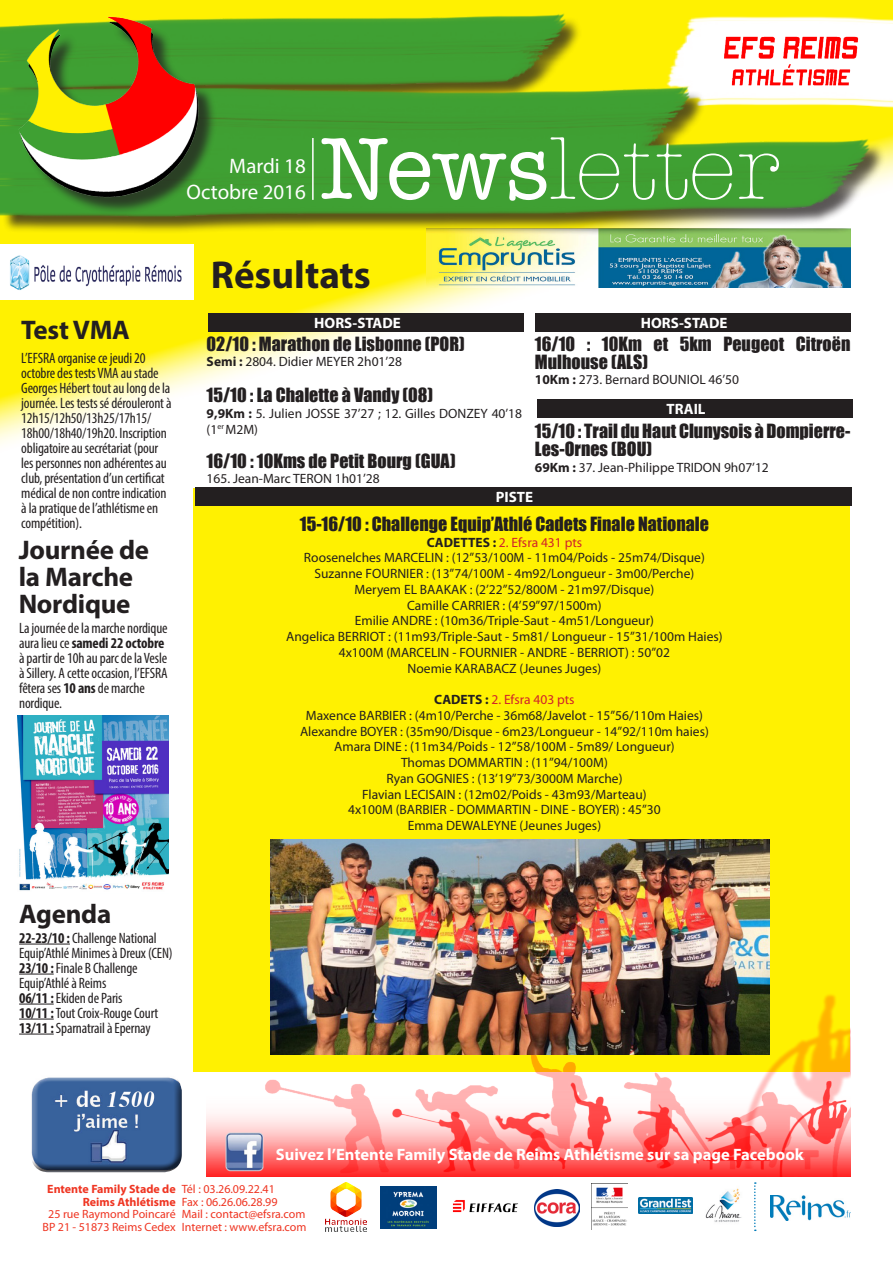
<style>
.page{position:relative;width:893px;height:1263px;background:#fff}
.page>*{position:absolute;margin:0;border:0;box-sizing:border-box;transform-origin:0 0}
.t1{font:300 90px "American Typewriter";color:#fff}
.t2{font:700 39px "Myriad Pro";color:#231f20}
.t3{font:700 27px/27px "Myriad Pro";letter-spacing:-.01em;color:#231f20}
.t4{font:21px "Myriad Pro";color:#fff}
.t5{font:18px/18px "Impact";color:#231f20}
.t6{font:700 16.5px "Myriad Pro";color:#fff}
.t7{font:condensed 15px/15px "Myriad Pro";letter-spacing:-.01em;color:#231f20}
.t8{font:700 15px "Myriad Pro";color:#fff}
.t9{font:13.5px/15.8px "Myriad Pro";color:#231f20}
.t10{font:13.5px "Myriad Pro";color:#d1232a}
.t11{font:12px "Myriad Pro";color:#ef3522}
.t12{font:700 12px/12.8px "Myriad Pro";color:#ef3522;text-align:right}
.s1{font-weight:400}
.s2{font-weight:700}
.s3{font-weight:700;color:#231f20}
</style>
<div class="page">
<div style="left:193px;top:488px;width:657px;height:583px;background:#fff101"></div>
<svg style="left:0;top:281px;width:853px;height:163px"></svg>
<img style="left:0;top:0;width:893px;height:281px">
<img style="left:719px;top:30px;width:145px;height:62px">
<div style="left:22px;top:20px;width:195px;height:195px;background:#231f20;opacity:.75"></div>
<img style="left:14px;top:15px;width:193px;height:185px">
<hr style="left:312px;top:138px;width:2px;height:62px;background:#fff">
<img style="left:380px;top:1186px;width:56px;height:42px">
<img style="left:452px;top:1200px;width:66px;height:13px">
<img style="left:705px;top:1188px;width:37px;height:34px">
<img style="left:591px;top:1184px;width:36px;height:45px">
<img style="left:771px;top:1195px;width:79px;height:25px">
<img style="left:326px;top:1182px;width:41px;height:49px">
<img style="left:639px;top:1197px;width:54px;height:17px">
<img style="left:535px;top:1189px;width:44px;height:37px">
<svg style="left:754px;top:1182px;width:2px;height:49px"></svg>
<hr style="left:19px;top:944px;width:51px;height:1px;background:#231f20">
<hr style="left:19px;top:974px;width:35px;height:1px;background:#231f20">
<hr style="left:19px;top:1004px;width:35px;height:1px;background:#231f20">
<hr style="left:19px;top:1019px;width:35px;height:1px;background:#231f20">
<hr style="left:19px;top:1034px;width:35px;height:1px;background:#231f20">
<img style="left:207px;top:994px;width:643px;height:182px">
<img style="left:224px;top:1132px;width:40px;height:40px">
<img style="left:17px;top:715px;width:151px;height:176px">
<div style="left:28px;top:1077px;width:154px;height:96px;background:#231f20;opacity:.75"></div>
<div style="left:537px;top:400px;width:315px;height:18px;background:#231f20"></div>
<div style="left:535px;top:313px;width:315px;height:19px;background:#231f20"></div>
<div style="left:195px;top:488px;width:656px;height:18px;background:#231f20"></div>
<img style="left:0;top:244px;width:193px;height:56px">
<div style="left:208px;top:314px;width:316px;height:18px;background:#231f20"></div>
<img style="left:270px;top:840px;width:500px;height:214px">
<img style="left:426px;top:228px;width:424px;height:60px">
<p class="t4" style="left:229px;top:153px;width:78px">Mardi 18</p>
<p class="t4" style="left:187px;top:178px;width:121px">Octobre 2016</p>
<p class="t1" style="left:320px;top:118px;width:462px"><span class="s1">News</span>letter</p>
<p class="t3" style="left:21px;top:316px;width:110px">Test VMA</p>
<p class="t7" style="left:21px;top:350px;width:152px">L’EFSRA organise ce jeudi 20 octobre des tests VMA au stade<br>Georges Hébert tout au long de la journée. Les tests sé dérouleront à<br>12h15/12h50/13h25/17h15/</p>
<p class="t7" style="left:21px;top:425px;width:147px">18h00/18h40/19h20. Inscription obligatoire au secrétariat (pour les personnes non adhérentes au club, présentation d’un certificat médical de non contre indication à la pratique de l’athlétisme en compétition).</p>
<p class="t3" style="left:19px;top:536px;width:132px">Journée de la Marche<br>Nordique</p>
<p class="t7" style="left:19px;top:620px;width:150px">La journée de la marche nordique aura lieu ce <span class="s2">samedi 22 octobre </span>à partir de 10h au parc de la Vesle à Sillery. A cette occasion, l’EFSRA fêtera ses <span class="s2">10 ans</span> de marche nordique.</p>
<p class="t3" style="left:19px;top:899px;width:94px">Agenda</p>
<p class="t7" style="left:19px;top:930px;width:155px"><span class="s2">22-23/10 :</span>Challenge National<br>Equip’Athlé Minimes à Dreux (CEN)</p>
<p class="t7" style="left:19px;top:960px;width:120px"><span class="s2">23/10 :</span>Finale B Challenge<br>Equip’Athlé à Reims</p>
<p class="t7" style="left:19px;top:990px;width:105px"><span class="s2">06/11 :</span>Ekiden de Paris</p>
<p class="t7" style="left:19px;top:1005px;width:141px"><span class="s2">10/11 :</span>Tout Croix-Rouge Court</p>
<p class="t7" style="left:19px;top:1020px;width:133px"><span class="s2">13/11 :</span>Sparnatrail à Epernay</p>
<p class="t2" style="left:211px;top:249px;width:161px">Résultats</p>
<p class="t8" style="left:314px;top:313px;width:88px">HORS-STADE</p>
<p class="t5" style="left:207px;top:334px;width:260px">02/10 : Marathon de Lisbonne (POR)</p>
<p class="t9" style="left:207px;top:354px;width:197px"><span class="s2">Semi :</span> 2804. Didier MEYER 2h01’28</p>
<p class="t5" style="left:207px;top:386px;width:228px">15/10 : La Chalette à Vandy (08)</p>
<p class="t9" style="left:207px;top:406px;width:317px"><span class="s2">9,9Km :</span> 5. Julien JOSSE 37’27 ; 12. Gilles DONZEY 40’18 (1<sup>er</sup> M2M)</p>
<p class="t5" style="left:207px;top:451px;width:251px">16/10 : 10Kms de Petit Bourg (GUA)</p>
<p class="t9" style="left:207px;top:471px;width:174px">165. Jean-Marc TERON 1h01’28</p>
<p class="t8" style="left:641px;top:313px;width:88px">HORS-STADE</p>
<p class="t5" style="left:535px;top:334px;width:317px">16/10 : 10Km et 5km Peugeot Citroën<br>Mulhouse (ALS)</p>
<p class="t9" style="left:535px;top:372px;width:206px"><span class="s2">10Km :</span> 273. Bernard BOUNIOL 46’50</p>
<p class="t5" style="left:535px;top:422px;width:317px">15/10 : Trail du Haut Clunysois à Dompierre-<br>Les-Ornes (BOU)</p>
<p class="t9" style="left:535px;top:460px;width:235px"><span class="s2">69Km :</span> 37. Jean-Philippe TRIDON 9h07’12</p>
<p class="t8" style="left:667px;top:399px;width:41px">TRAIL</p>
<p class="t8" style="left:496px;top:487px;width:39px">PISTE</p>
<p class="t5" style="left:300px;top:514px;width:411px">15-16/10 : Challenge Equip’Athlé Cadets Finale Nationale</p>
<p class="t10" style="left:427px;top:535px;width:157px"><span class="s3">CADETTES :</span> 2. Efsra 431 pts</p>
<p class="t9" style="left:304px;top:550px;width:402px">Roosenelches MARCELIN : (12’’53/100M - 11m04/Poids - 25m74/Disque)</p>
<p class="t9" style="left:315px;top:566px;width:381px">Suzanne FOURNIER : (13’’74/100M - 4m92/Longueur - 3m00/Perche)</p>
<p class="t9" style="left:355px;top:582px;width:301px">Meryem EL BAAKAK : (2’22’’52/800M - 21m97/Disque)</p>
<p class="t9" style="left:407px;top:597px;width:196px">Camille CARRIER : (4’59’’97/1500m)</p>
<p class="t9" style="left:355px;top:613px;width:301px">Emilie ANDRE : (10m36/Triple-Saut - 4m51/Longueur)</p>
<p class="t9" style="left:286px;top:629px;width:438px">Angelica BERRIOT : (11m93/Triple-Saut - 5m81/ Longueur - 15’’31/100m Haies)</p>
<p class="t9" style="left:339px;top:645px;width:333px">4x100M (MARCELIN - FOURNIER - ANDRE - BERRIOT) : 50’’02</p>
<p class="t9" style="left:408px;top:660px;width:195px">Noemie KARABACZ (Jeunes Juges)</p>
<p class="t10" style="left:434px;top:692px;width:142px"><span class="s3">CADETS :</span> 2. Efsra 403 pts</p>
<p class="t9" style="left:306px;top:708px;width:399px">Maxence BARBIER : (4m10/Perche - 36m68/Javelot - 15’’56/110m Haies)</p>
<p class="t9" style="left:300px;top:723px;width:410px">Alexandre BOYER : (35m90/Disque - 6m23/Longueur - 14’’92/110m haies)</p>
<p class="t9" style="left:334px;top:739px;width:342px">Amara DINE : (11m34/Poids - 12’’58/100M - 5m89/ Longueur)</p>
<p class="t9" style="left:401px;top:755px;width:208px">Thomas DOMMARTIN : (11’’94/100M)</p>
<p class="t9" style="left:386px;top:771px;width:238px">Ryan GOGNIES : (13’19’’73/3000M Marche)</p>
<p class="t9" style="left:362px;top:786px;width:286px">Flavian LECISAIN : (12m02/Poids - 43m93/Marteau)</p>
<p class="t9" style="left:348px;top:802px;width:314px">4x100M (BARBIER - DOMMARTIN - DINE - BOYER) : 45’’30</p>
<p class="t9" style="left:408px;top:818px;width:195px">Emma DEWALEYNE (Jeunes Juges)</p>
<p class="t6" style="left:276px;top:1144px;width:529px">Suivez l’Entente Family Stade de Reims Athlétisme sur sa page Facebook</p>
<p class="t12" style="left:47px;top:1182px;width:130px">Entente Family Stade de<br>Reims Athlétisme</p>
<p class="t11" style="left:48px;top:1208px;width:129px">25 rue Raymond Poincaré</p>
<p class="t11" style="left:43px;top:1220px;width:135px">BP 21 - 51873 Reims Cedex</p>
<p class="t11" style="left:182px;top:1182px;width:95px">Tél : 03.26.09.22.41</p>
<p class="t11" style="left:182px;top:1195px;width:97px">Fax : 06.26.06.28.99</p>
<p class="t11" style="left:182px;top:1208px;width:125px">Mail : contact@efsra.com</p>
<p class="t11" style="left:182px;top:1220px;width:126px">Internet : www.efsra.com</p>
</div>
